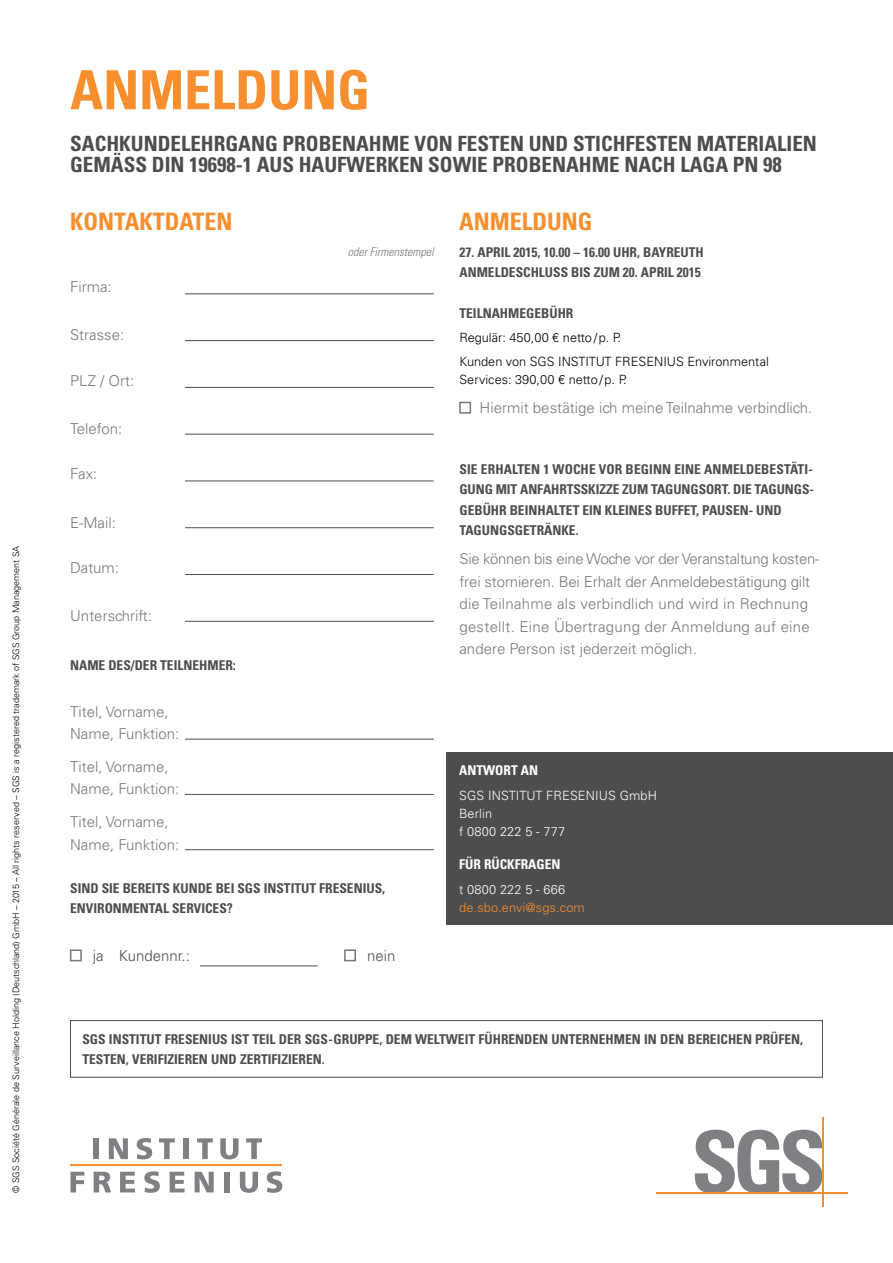
<style>
.page{position:relative;width:893px;height:1263px;background:#fff}
.page>*{position:absolute;margin:0;border:0;box-sizing:border-box;transform-origin:0 0}
.t1{font:700 condensed 54px "Univers LT Std";color:#f78f2e}
.t2{font:700 condensed 24px "Univers LT Std";color:#f78f2e}
.t3{font:700 condensed 21px "Univers LT Std";color:#4d4d4f}
.t4{font:300 15px/22.5px "Univers LT Std";color:#77787b}
.t5{font:300 15px "Univers LT Std";color:#4d4d4f}
.t6{font:700 condensed 13.5px/20.2px "Univers LT Std";color:#4d4d4f}
.t7{font:700 condensed 13.5px "Univers LT Std";color:#fff}
.t8{font:300 12.75px/24px "Univers LT Std";color:#000}
.t9{font:300 12.75px/18px "Univers LT Std";letter-spacing:.01em;color:#fff}
.t10{font:300 12.75px "Univers LT Std";letter-spacing:.01em;color:#f78f2e}
.t11{font:italic 300 condensed 12px "Univers LT Std";color:#77787b}
.t12{font:300 9px "Univers LT Std";color:#000}
</style>
<div class="page">
<div style="left:446px;top:752px;width:447px;height:173px;background:#4d4d4f"></div>
<div style="left:70px;top:1020px;width:753px;height:57px;border:1px solid #4d4d4f"></div>
<div style="left:459px;top:402px;width:12px;height:12px;border:2px solid #77787b"></div>
<svg style="left:185px;top:294px;width:249px;height:327px"></svg>
<hr style="left:185px;top:293px;width:249px;height:1px;background:#4d4d4f">
<hr style="left:185px;top:340px;width:249px;height:1px;background:#4d4d4f">
<hr style="left:185px;top:387px;width:249px;height:1px;background:#4d4d4f">
<hr style="left:185px;top:434px;width:249px;height:1px;background:#4d4d4f">
<hr style="left:185px;top:481px;width:249px;height:1px;background:#4d4d4f">
<hr style="left:185px;top:527px;width:249px;height:1px;background:#4d4d4f">
<hr style="left:185px;top:574px;width:249px;height:1px;background:#4d4d4f">
<hr style="left:185px;top:621px;width:249px;height:1px;background:#4d4d4f">
<hr style="left:200px;top:965px;width:118px;height:1px;background:#4d4d4f">
<div style="left:70px;top:949px;width:12px;height:12px;border:2px solid #77787b"></div>
<div style="left:344px;top:949px;width:12px;height:12px;border:2px solid #77787b"></div>
<svg style="left:185px;top:738px;width:249px;height:56px"></svg>
<hr style="left:185px;top:739px;width:249px;height:1px;background:#4d4d4f">
<hr style="left:185px;top:794px;width:249px;height:1px;background:#4d4d4f">
<hr style="left:185px;top:849px;width:249px;height:1px;background:#4d4d4f">
<svg style="left:694px;top:1130px;width:128px;height:62px"></svg>
<hr style="left:656px;top:1192px;width:191px;height:2px;background:#f78f2e">
<hr style="left:822px;top:1117px;width:1px;height:90px;background:#f78f2e">
<svg style="left:71px;top:1172px;width:13px;height:20px"></svg>
<svg style="left:94px;top:1172px;width:17px;height:20px"></svg>
<svg style="left:120px;top:1172px;width:15px;height:20px"></svg>
<svg style="left:144px;top:1171px;width:16px;height:22px"></svg>
<svg style="left:170px;top:1172px;width:15px;height:20px"></svg>
<svg style="left:195px;top:1172px;width:19px;height:20px"></svg>
<div style="left:225px;top:1172px;width:5px;height:20px;background:#7e8083"></div>
<svg style="left:240px;top:1172px;width:18px;height:21px"></svg>
<svg style="left:267px;top:1171px;width:15px;height:22px"></svg>
<div style="left:94px;top:1138px;width:5px;height:21px;background:#7e8083"></div>
<svg style="left:109px;top:1138px;width:19px;height:21px"></svg>
<svg style="left:137px;top:1138px;width:15px;height:21px"></svg>
<svg style="left:159px;top:1138px;width:16px;height:21px"></svg>
<div style="left:183px;top:1138px;width:6px;height:21px;background:#7e8083"></div>
<svg style="left:197px;top:1138px;width:16px;height:21px"></svg>
<svg style="left:220px;top:1138px;width:18px;height:21px"></svg>
<svg style="left:246px;top:1138px;width:16px;height:21px"></svg>
<hr style="left:71px;top:1165px;width:211px;height:1px;background:#f78f2e">
<p class="t12" style="left:11px;top:1193px;width:648px;rotate:-90deg">© SGS Société Générale de Surveillance Holding (Deutschland) GmbH – 2015 – All rights reserved – SGS is a registered trademark of SGS Group Management SA</p>
<h1 class="t1" style="left:70px;top:57px;width:102px">ANMELDU</h1>
<h1 class="t1" style="left:301px;top:57px;width:64px">NG</h1>
<h3 class="t3" style="left:70px;top:131px;width:25px">SACHKU</h3>
<h3 class="t3" style="left:144px;top:131px;width:26px">NDELEH</h3>
<h3 class="t3" style="left:214px;top:131px;width:157px">RGANG PROBENAHME</h3>
<h3 class="t3" style="left:414px;top:131px;width:192px">VON FESTEN UND STICHFES</h3>
<h3 class="t3" style="left:657px;top:131px;width:111px">TEN MATERIALIE</h3>
<h3 class="t3" style="left:803px;top:131px;width:16px">N</h3>
<h3 class="t3" style="left:70px;top:152px;width:14px">GEM</h3>
<h3 class="t3" style="left:111px;top:152px;width:159px">ÄSS DIN 19698-1 AUS</h3>
<h3 class="t3" style="left:299px;top:152px;width:282px">HAUFWERKEN SOWIE PROBENAHME</h3>
<h3 class="t3" style="left:624px;top:152px;width:27px">NACH</h3>
<h3 class="t3" style="left:680px;top:152px;width:24px">LAGA</h3>
<h3 class="t3" style="left:733px;top:152px;width:50px">PN 98</h3>
<h2 class="t2" style="left:459px;top:206px;width:135px">ANMELDUNG</h2>
<p class="t6" style="left:459px;top:242px;width:244px">27. APRIL 2015, 10.00 – 16.00 UHR, BAYREUTH<br>ANMELDESCHLUSS</p>
<h2 class="t2" style="left:70px;top:206px;width:164px">KONTAKTDATEN</h2>
<p class="t11" style="left:348px;top:244px;width:87px">oder Firmenstempel</p>
<p class="t6" style="left:571px;top:262px;width:32px">BIS ZUM</p>
<p class="t6" style="left:623px;top:262px;width:79px">20. APRIL 2015</p>
<p class="t4" style="left:70px;top:276px;width:43px">Firma:</p>
<p class="t4" style="left:70px;top:324px;width:56px">Strasse:</p>
<p class="t4" style="left:70px;top:369px;width:66px">PLZ / Ort:</p>
<p class="t4" style="left:70px;top:417px;width:54px">Telefon:</p>
<p class="t4" style="left:70px;top:463px;width:29px">Fax:</p>
<p class="t4" style="left:70px;top:511px;width:47px">E-Mail:</p>
<p class="t4" style="left:70px;top:556px;width:50px">Datum:</p>
<p class="t4" style="left:70px;top:605px;width:83px">U nterschrift:</p>
<p class="t6" style="left:70px;top:655px;width:10px">NAME</p>
<p class="t6" style="left:108px;top:655px;width:59px">DES/DER TEIL</p>
<p class="t6" style="left:183px;top:655px;width:18px">NEHME</p>
<p class="t6" style="left:225px;top:655px;width:12px">R:</p>
<p class="t4" style="left:70px;top:700px;width:111px">Titel, Vorname,<br>Name, Funktion:</p>
<p class="t4" style="left:70px;top:755px;width:111px">Titel, Vorname,<br>Name, Funktion:</p>
<p class="t4" style="left:70px;top:811px;width:111px">Titel, Vorname,<br>Name, Funktion:</p>
<p class="t6" style="left:70px;top:878px;width:317px">SIND SIE BEREITS KUNDE BEI SGS INSTITUT FRESENIUS,<br>ENVIRONMENTAL SERVICES</p>
<p class="t6" style="left:227px;top:898px;width:7px">?</p>
<p class="t5" style="left:93px;top:946px;width:98px">ja Kundennr.:</p>
<p class="t5" style="left:367px;top:946px;width:30px">nein</p>
<p class="t6" style="left:459px;top:303px;width:7px">TEIL</p>
<p class="t6" style="left:483px;top:303px;width:19px">NAHMEGEBÜH</p>
<p class="t6" style="left:566px;top:303px;width:9px">R</p>
<p class="t8" style="left:459px;top:326px;width:163px">Regulär: 450,00 € netto/p. P.<br>Kunden von SGS INSTITUT</p>
<p class="t8" style="left:459px;top:353px;width:311px;line-height:18px;text-indent:156px">FRESEN IUS Environmental<br>Services: 390,00 € netto/p. P.</p>
<p class="t4" style="left:480px;top:396px;width:334px">Hiermit bestätige ich meine Teilnahme verbindlich.</p>
<p class="t6" style="left:459px;top:459px;width:122px">SIE ERHALTEN 1 WOCHE</p>
<p class="t6" style="left:599px;top:459px;width:132px">VOR BEGINN EINE ANMELDEBES</p>
<p class="t6" style="left:784px;top:459px;width:30px">TÄTI -</p>
<p class="t6" style="left:459px;top:479px;width:122px">GUNG MIT ANFAHRTSSKIZZE</p>
<p class="t6" style="left:622px;top:479px;width:10px">ZUM</p>
<p class="t6" style="left:651px;top:479px;width:9px">TAGU</p>
<p class="t6" style="left:682px;top:479px;width:82px">NGSORT. DIE TAGU</p>
<p class="t6" style="left:785px;top:479px;width:31px">NGS-</p>
<p class="t6" style="left:459px;top:499px;width:9px">GEBÜH</p>
<p class="t6" style="left:499px;top:499px;width:113px">R BEINHALTET EIN KLEI</p>
<p class="t6" style="left:629px;top:499px;width:42px">NES BUFFE</p>
<p class="t6" style="left:690px;top:499px;width:28px">T, PAUSE</p>
<p class="t6" style="left:740px;top:499px;width:42px">N- UND</p>
<p class="t6" style="left:459px;top:520px;width:9px">TAGU</p>
<p class="t6" style="left:490px;top:520px;width:18px">NGSGE</p>
<p class="t6" style="left:530px;top:520px;width:50px">TRÄNKE.</p>
<p class="t4" style="left:459px;top:547px;width:361px">Sie können bis eine Woche vor der Veranstaltung kosten&shy;frei stornieren. Bei Erhalt der Anmeldebestätigung gilt die Teilnahme als verbindlich und wird in Rechnung gestellt. Eine Übertragung der Anmeldung auf eine andere Person ist jederzeit möglich.</p>
<p class="t7" style="left:459px;top:762px;width:80px">ANTWORT AN</p>
<p class="t9" style="left:459px;top:786px;width:199px">SGS Institut Freseni us GmbH<br>Berlin<br>f 0800 222 5 - 777</p>
<p class="t7" style="left:459px;top:856px;width:101px">FÜR RÜCKFRAGEN</p>
<p class="t9" style="left:459px;top:880px;width:107px">t 0800 222 5 - 666</p>
<p class="t10" style="left:459px;top:900px;width:127px">de.sbo.envi@sgs.com</p>
<p class="t6" style="left:82px;top:1029px;width:722px">SGS INSTITUT FRESENIUS IST TEIL DER SGS-GRUPPE, DEM WELTWEIT FÜHRENDEN UNTERNEHMEN IN DEN BEREICHEN PRÜFEN,<br>TESTEN, VERIFIZIEREN UND ZERTIFIZIEREN.</p>
</div>
